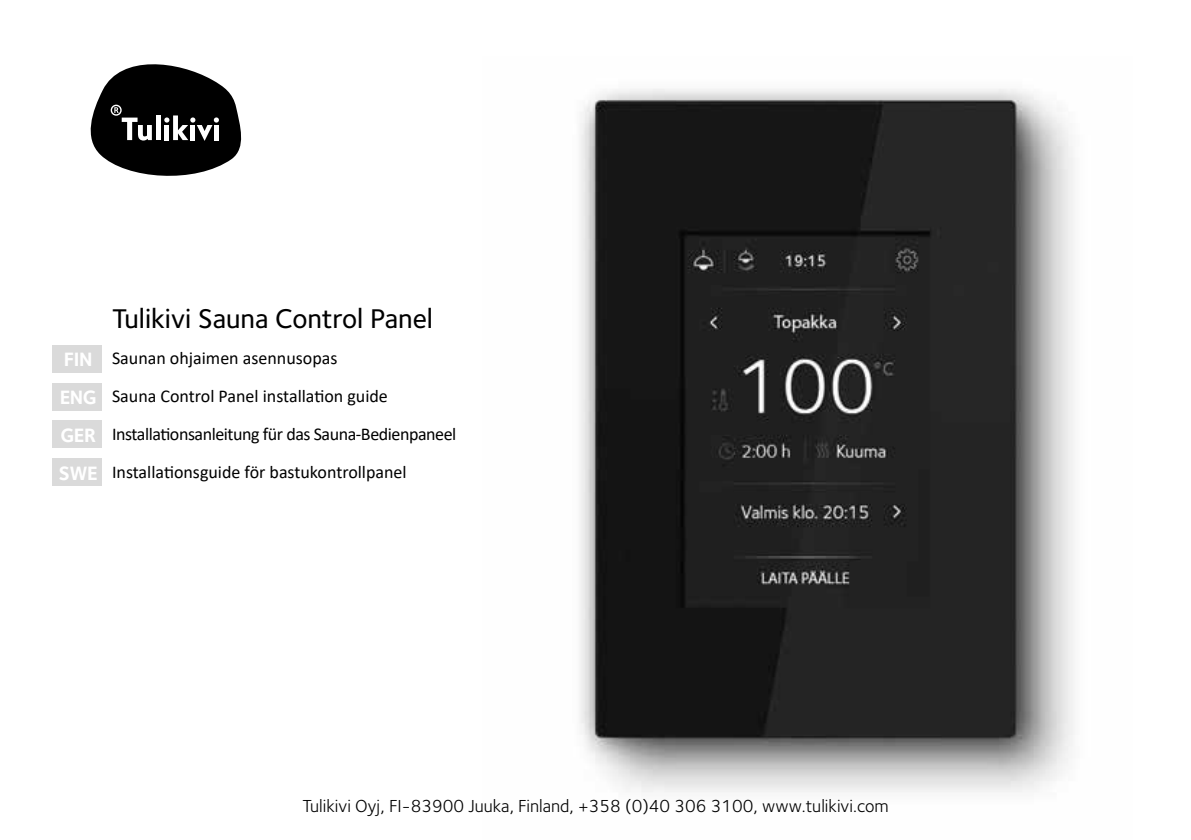
<style>
.page{position:relative;width:1191px;height:840px;background:#fff}
.page>*{position:absolute;margin:0;border:0;box-sizing:border-box;transform-origin:0 0}
.t1{font:500 28px "Foundry Sterling OT2";color:#000}
.t2{font:700 20px/38px "Foundry Sterling OT2";letter-spacing:-.02em;color:#fff}
.t3{font:18px/38px "Calibri";color:#000}
.t4{font:18px "Foundry Sterling OT2";color:#000}
</style>
<div class="page">
<img style="left:580px;top:89px;width:494px;height:703px">
<svg style="left:90px;top:64px;width:152px;height:112px"></svg>
<div style="left:52px;top:345px;width:50px;height:27px;background:#dadada"></div>
<div style="left:52px;top:383px;width:50px;height:27px;background:#dadada"></div>
<div style="left:52px;top:420px;width:50px;height:27px;background:#dadada"></div>
<div style="left:52px;top:458px;width:50px;height:27px;background:#dadada"></div>
<p class="t2" style="left:59px;top:339px;width:41px">FIN<br>ENG<br>GER<br>SWE</p>
<h1 class="t1" style="left:112px;top:297px;width:322px">Tulikivi Sauna Control Panel</h1>
<p class="t3" style="left:112px;top:338px;width:346px">Saunan ohjaimen asennusopas<br>Sauna Control Panel installation guide Installationsanleitung für das Sauna-Bedienpaneel Installationsguide för bastukontrollpanel</p>
<p class="t4" style="left:302px;top:792px;width:588px">Tulikivi Oyj, FI-83900 Juuka, Finland, +358 (0)40 306 3100, www.tulikivi.com</p>
</div>
